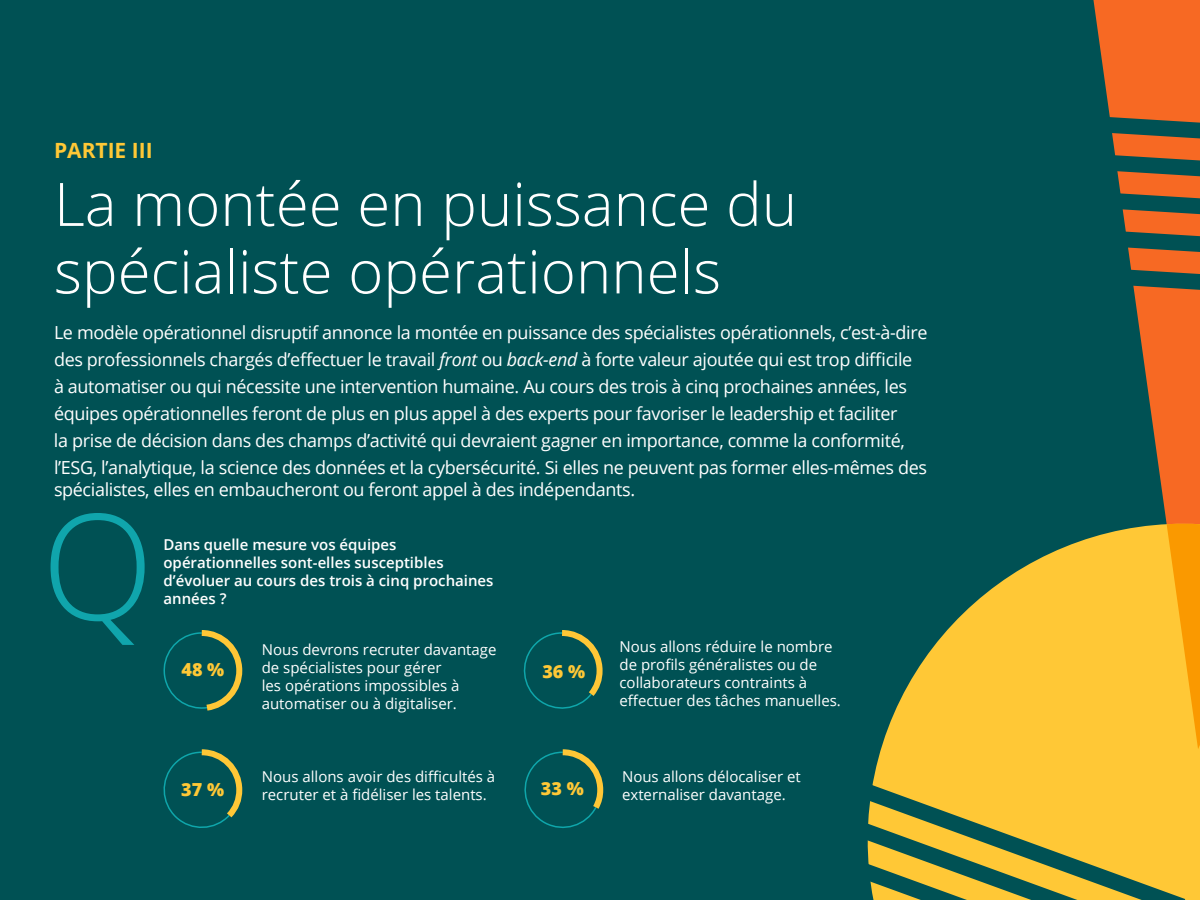
<style>
.page{position:relative;width:1200px;height:900px;background:#005154}
.page>*{position:absolute;margin:0;border:0;box-sizing:border-box;transform-origin:0 0}
.t1{font:300 147.45px "Open Sans";color:#10a5ac}
.t2{font:300 60px/67.5px "Open Sans";color:#fff}
.t3{font:700 21px "Open Sans";color:#ffc836}
.t4{font:18px/27px "Open Sans";letter-spacing:-.02em;color:#fff}
.t5{font:800 18px "Open Sans";color:#ffc836}
.t6{font:15px/18px "Open Sans";color:#fff}
.t7{font:600 15px/18px "Open Sans";color:#fff}
.s1{font-style:inherit}
.s2{font-style:italic}
</style>
<div class="page">
<svg style="left:1093px;top:0;width:107px;height:500px;fill:#f76923"></svg>
<svg style="left:874px;top:500px;width:326px;height:400px;fill:#ffc836"></svg>
<svg style="left:1167px;top:523px;width:33px;height:226px"></svg>
<svg style="left:867px;top:777px;width:318px;height:123px"></svg>
<svg style="left:1093px;top:105px;width:107px;height:185px"></svg>
<svg style="left:163px;top:630px;width:80px;height:81px"></svg>
<svg style="left:163px;top:749px;width:80px;height:79px"></svg>
<svg style="left:523px;top:630px;width:80px;height:79px"></svg>
<svg style="left:524px;top:749px;width:80px;height:79px"></svg>
<p class="t3" style="left:54px;top:136px;width:100px">PARTIE III</p>
<h2 class="t2" style="left:54px;top:169px;width:745px">La montée en puissance du spécialiste opérationnels</h2>
<p class="t4" style="left:54px;top:318px;width:875px">Le modèle opérationnel disruptif annonce la montée en puissance des spécialistes opération<span class="s1">nel</span>s, c’est-à-dire des professionnels chargés d’effectuer le travail <span class="s2">front</span> ou <span class="s2">back-end</span> à forte valeur ajoutée qui est trop difficile<br>à automatiser ou qui nécessite une intervention humaine. Au cours des trois à cinq prochaines années, les équipes opérationnelles feront de plus en plus appel à des experts pour favoriser le leadership et faciliter<br>la prise de décision dans des champs d’activité qui devraient gagner en importance, comme la conformité, l’ESG, l’analytique, la science des données et la cybersécurité. Si elles ne peuvent pas former elles-mêmes des</p>
<p class="t4" style="left:54px;top:475px;width:583px">spécialistes, elles en embaucheront ou feront appel à des indépendants.</p>
<h1 class="t1" style="left:41px;top:465px;width:114px">Q</h1>
<p class="t7" style="left:164px;top:535px;width:332px">Dans quelle mesure vos équipes opérationnelles sont-elles susceptibles d’évoluer au cours des trois à cinq prochaines</p>
<p class="t7" style="left:164px;top:589px;width:65px">années ?</p>
<p class="t5" style="left:181px;top:656px;width:44px">48 %</p>
<p class="t6" style="left:262px;top:640px;width:236px">Nous devrons recruter davantage de spécialistes pour gérer<br>les opérations impossibles à automatiser ou à digitaliser.</p>
<p class="t5" style="left:181px;top:776px;width:44px">37 %</p>
<p class="t6" style="left:262px;top:768px;width:235px">Nous allons avoir des difficultés à recruter et à fidéliser les talents.</p>
<p class="t5" style="left:542px;top:658px;width:44px">36 %</p>
<p class="t5" style="left:541px;top:775px;width:44px">33 %</p>
<p class="t6" style="left:619px;top:637px;width:223px">Nous allons réduire le nombre de profils généralistes ou de collaborateurs contraints à effectuer des tâches manuelles.</p>
<p class="t6" style="left:622px;top:768px;width:180px">Nous allons délocaliser et externaliser davantage.</p>
</div>
